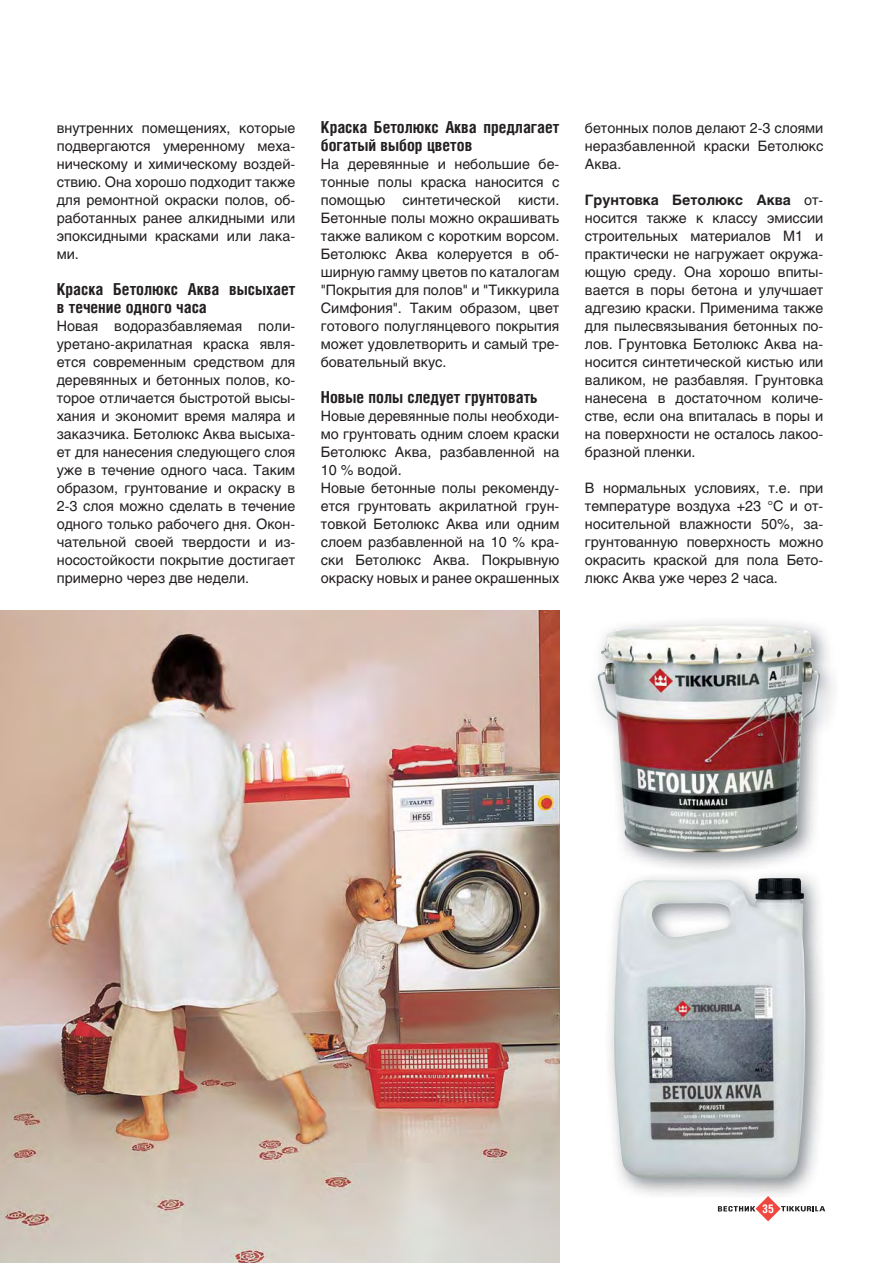
<style>
.page{position:relative;width:893px;height:1263px;background:#fff}
.page>*{position:absolute;margin:0;border:0;box-sizing:border-box;transform-origin:0 0}
.t1{font:700 16.5px/18px "Helios Cond";color:#231f20}
.t2{font:14.25px/18px "Helios";color:#231f20;text-align:justify}
.t3{font:700 12px "Helios Cond";color:#fff}
.s1{font-weight:700}
</style>
<div class="page">
<img style="left:597px;top:625px;width:223px;height:228px">
<img style="left:0;top:610px;width:560px;height:653px">
<img style="left:610px;top:869px;width:212px;height:327px">
<svg style="left:718px;top:1196px;width:107px;height:25px"></svg>
<img style="left:614px;top:878px;width:191px;height:300px">
<p class="t2" style="left:57px;top:120px;width:240px">внутренних помещениях, которые подвергаются умеренному меха&shy;ническому и химическому воздей&shy;ствию. Она хорошо подходит также для ремонтной окраски полов, об&shy;работанных ранее алкидными или эпоксидными красками или лака&shy;ми.</p>
<p class="t1" style="left:57px;top:281px;width:240px">Краска Бетолюкс Аква высыхает в течение одного часа</p>
<p class="t2" style="left:57px;top:318px;width:240px">Новая водоразбавляемая поли&shy;уретано-акрилатная краска явля&shy;ется современным средством для деревянных и бетонных полов, ко&shy;торое отличается быстротой высы&shy;хания и экономит время маляра и заказчика. Бетолюкс Аква высыха&shy;ет для нанесения следующего слоя уже в течение одного часа. Таким образом, грунтование и окраску в 2-3 слоя можно сделать в течение одного только рабочего дня. Окон&shy;чательной своей твердости и из&shy;носостойкости покрытие достигает примерно через две недели.</p>
<p class="t1" style="left:321px;top:119px;width:240px">Краска Бетолюкс Аква предлагает богатый выбор цветов</p>
<p class="t2" style="left:321px;top:156px;width:240px">На деревянные и небольшие бе&shy;тонные полы краска наносится с помощью синтетической кисти.<br>Бетонные полы можно окрашивать также валиком с коротким ворсом.<br>Бетолюкс Аква колеруется в об&shy;ширную гамму цветов по каталогам "Покрытия для полов" и "Тиккурила Симфония". Таким образом, цвет готового полуглянцевого покрытия может удовлетворить и самый тре&shy;бовательный вкус.</p>
<p class="t1" style="left:321px;top:389px;width:219px">Новые полы следует грунтовать</p>
<p class="t2" style="left:321px;top:408px;width:240px;text-align:left">Новые деревянные полы необходи&shy;мо грунтовать одним слоем краски<br>Бетолюкс Аква, разбавленной на<br>10 % водой.<br>Новые бетонные полы рекоменду&shy;ется грунтовать акрилатной грун&shy;товкой Бетолюкс Аква или одним слоем разбавленной на 10 % кра&shy;ски Бетолюкс Аква. Покрывную окраску новых и ранее окрашенных</p>
<p class="t2" style="left:585px;top:120px;width:240px">бетонных полов делают 2-3 слоями неразбавленной краски Бетолюкс Аква.</p>
<p class="t2" style="left:585px;top:192px;width:240px"><span class="s1">Грунтовка Бетолюкс Аква</span> от&shy;носится также к классу эмиссии строительных материалов М1 и практически не нагружает окружа&shy;ющую среду. Она хорошо впиты&shy;вается в поры бетона и улучшает адгезию краски. Применима также для пылесвязывания бетонных по&shy;лов. Грунтовка Бетолюкс Аква на&shy;носится синтетической кистью или валиком, не разбавляя. Грунтовка нанесена в достаточном количе&shy;стве, если она впиталась в поры и на поверхности не осталось лакоо&shy;бразной пленки.</p>
<p class="t2" style="left:585px;top:480px;width:240px">В нормальных условиях, т.е. при температуре воздуха +23 °С и от&shy;носительной влажности 50%, за&shy;грунтованную поверхность можно окрасить краской для пола Бето&shy;люкс Аква уже через 2 часа.</p>
<p class="t3" style="left:762px;top:1204px;width:14px">35</p>
</div>
